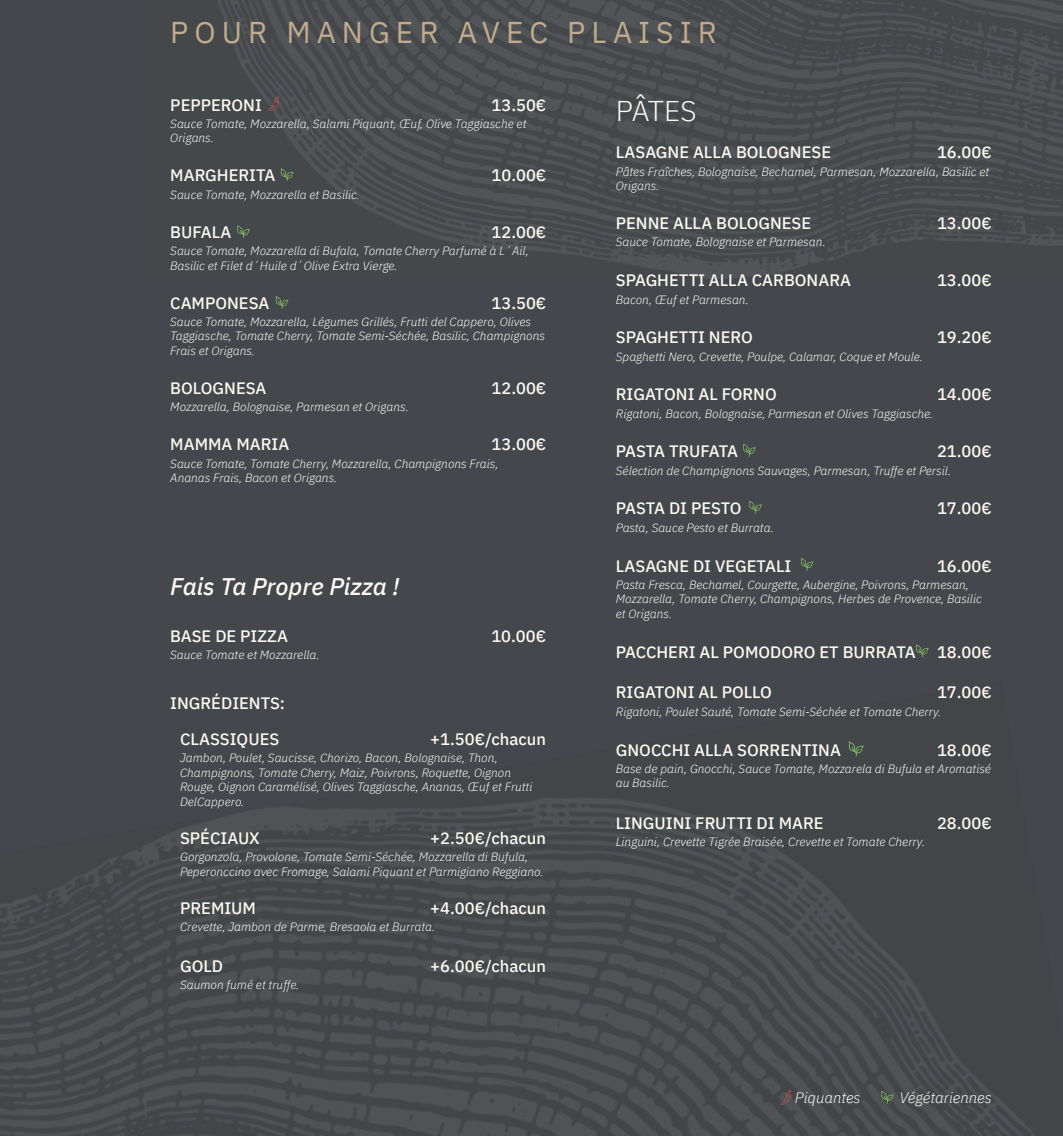
<style>
.page{position:relative;width:1063px;height:1136px;background:#fff}
.page>*{position:absolute;margin:0;border:0;box-sizing:border-box;transform-origin:0 0}
.t1{font:30px "IBM Plex Sans";letter-spacing:.2em;color:#c0ab8c}
.t2{font:300 28.5px "IBM Plex Sans";letter-spacing:-.02em;color:#fef9f1}
.t3{font:italic 500 24px "IBM Plex Sans";color:#fef9f1}
.t4{font:500 16.5px "IBM Plex Sans";color:#fef9f1}
.t5{font:500 16.5px "IBM Plex Sans";letter-spacing:-.035em;color:#fef9f1}
.t6{font:italic 300 15px "IBM Plex Sans";color:#fef9f1}
.t7{font:italic 300 12px/14.4px "IBM Plex Sans";color:#fef9f1}
</style>
<div class="page">
<div style="left:0;top:0;width:1063px;height:1135px;background:#44484c"></div>
<img style="left:432px;top:741px;width:549px;height:394px">
<img style="left:762px;top:1084px;width:271px;height:51px">
<img style="left:108px;top:807px;width:324px;height:328px">
<img style="left:0;top:868px;width:108px;height:267px">
<img style="left:217px;top:0;width:846px;height:278px">
<svg style="left:269px;top:96px;width:10px;height:15px"></svg>
<svg style="left:743px;top:444px;width:13px;height:12px"></svg>
<svg style="left:749px;top:501px;width:13px;height:12px"></svg>
<svg style="left:849px;top:741px;width:15px;height:15px"></svg>
<svg style="left:801px;top:558px;width:13px;height:12px"></svg>
<svg style="left:916px;top:644px;width:13px;height:13px"></svg>
<svg style="left:281px;top:168px;width:13px;height:13px"></svg>
<svg style="left:237px;top:225px;width:13px;height:13px"></svg>
<svg style="left:276px;top:296px;width:12px;height:13px"></svg>
<svg style="left:881px;top:1090px;width:13px;height:13px"></svg>
<svg style="left:780px;top:1090px;width:11px;height:14px"></svg>
<h1 class="t1" style="left:170px;top:9px;width:548px">POUR MANGER AVEC PLAISIR</h1>
<h3 class="t4" style="left:170px;top:92px;width:93px">PEPPERONI</h3>
<h3 class="t4" style="left:492px;top:92px;width:56px">13.50€</h3>
<p class="t7" style="left:170px;top:115px;width:358px">Sauce Tomate, Mozzarella, Salami Piquant, Œuf, Olive Taggiasche et<br>Origans.</p>
<h3 class="t4" style="left:170px;top:163px;width:107px">MARGHERITA</h3>
<h3 class="t4" style="left:492px;top:163px;width:56px">10.00€</h3>
<p class="t7" style="left:170px;top:186px;width:191px">Sauce Tomate, Mozzarella et Basilic.</p>
<h3 class="t4" style="left:170px;top:219px;width:63px">BUFALA</h3>
<h3 class="t4" style="left:492px;top:219px;width:56px">12.00€</h3>
<p class="t7" style="left:170px;top:243px;width:360px">Sauce Tomate, Mozzarella di Bufala, Tomate Cherry Parfumé à L´Ail,<br>Basilic et Filet d´Huile d´Olive Extra Vierge.</p>
<h3 class="t4" style="left:170px;top:290px;width:101px">CAMPONESA</h3>
<h3 class="t4" style="left:492px;top:290px;width:56px">13.50€</h3>
<p class="t7" style="left:170px;top:313px;width:376px">Sauce Tomate, Mozzarella, Légumes Grillés, Frutti del Cappero, Olives<br>Taggiasche, Tomate Cherry, Tomate Semi-Séchée, Basilic, Champignons<br>Frais et Origans.</p>
<h3 class="t4" style="left:170px;top:375px;width:98px">BOLOGNESA</h3>
<h3 class="t4" style="left:492px;top:375px;width:56px">12.00€</h3>
<p class="t7" style="left:170px;top:399px;width:240px">Mozzarella, Bolognaise, Parmesan et Origans.</p>
<h3 class="t4" style="left:170px;top:431px;width:120px">MAMMA MARIA</h3>
<h3 class="t4" style="left:492px;top:431px;width:56px">13.00€</h3>
<p class="t7" style="left:170px;top:455px;width:330px">Sauce Tomate, Tomate Cherry, Mozzarella, Champignons Frais,<br>Ananas Frais, Bacon et Origans.</p>
<h3 class="t3" style="left:170px;top:567px;width:231px">Fais Ta Propre Pizza !</h3>
<h3 class="t4" style="left:170px;top:623px;width:119px">BASE DE PIZZA</h3>
<h3 class="t4" style="left:491px;top:623px;width:56px">10.00€</h3>
<p class="t7" style="left:170px;top:647px;width:151px">Sauce Tomate et Mozzarella.</p>
<h3 class="t4" style="left:170px;top:690px;width:116px">INGRÉDIENTS:</h3>
<h3 class="t4" style="left:180px;top:726px;width:101px">CLASSIQUES</h3>
<h3 class="t4" style="left:430px;top:726px;width:117px">+1.50€/chacun</h3>
<p class="t7" style="left:180px;top:749px;width:354px">Jambon, Poulet, Saucisse, Chorizo, Bacon, Bolognaise, Thon, Champignons, Tomate Cherry, Maiz, Poivrons, Roquette, Oignon Rouge, Oignon Caramélisé, Olives Taggiasche, Ananas, Œuf et Frutti DelCappero.</p>
<h3 class="t4" style="left:180px;top:824px;width:81px">SPÉCIAUX</h3>
<h3 class="t4" style="left:430px;top:824px;width:117px">+2.50€/chacun</h3>
<p class="t7" style="left:180px;top:848px;width:365px">Gorgonzola, Provolone, Tomate Semi-Séchée, Mozzarella di Bufula,<br>Peperonccino avec Fromage, Salami Piquant et Parmigiano Reggiano.</p>
<h3 class="t4" style="left:180px;top:894px;width:77px">PREMIUM</h3>
<h3 class="t4" style="left:430px;top:894px;width:117px">+4.00€/chacun</h3>
<p class="t7" style="left:180px;top:918px;width:257px">Crevette, Jambon de Parme, Bresaola et Burrata.</p>
<h3 class="t4" style="left:180px;top:952px;width:45px">GOLD</h3>
<h3 class="t4" style="left:430px;top:952px;width:117px">+6.00€/chacun</h3>
<p class="t7" style="left:180px;top:976px;width:121px">Saumon fumé et truffe.</p>
<h2 class="t2" style="left:616px;top:89px;width:82px">PÂTES</h2>
<h3 class="t4" style="left:616px;top:139px;width:217px">LASAGNE ALLA BOLOGNESE</h3>
<h3 class="t4" style="left:937px;top:139px;width:56px">16.00€</h3>
<p class="t7" style="left:616px;top:163px;width:375px">Pâtes Fraîches, Bolognaise, Bechamel, Parmesan, Mozzarella, Basilic et<br>Origans.</p>
<h3 class="t4" style="left:616px;top:210px;width:197px">PENNE ALLA BOLOGNESE</h3>
<h3 class="t4" style="left:937px;top:210px;width:56px">13.00€</h3>
<p class="t7" style="left:616px;top:234px;width:211px">Sauce Tomate, Bolognaise et Parmesan.</p>
<h3 class="t4" style="left:616px;top:267px;width:237px">SPAGHETTI ALLA CARBONARA</h3>
<h3 class="t4" style="left:937px;top:267px;width:56px">13.00€</h3>
<p class="t7" style="left:616px;top:291px;width:135px">Bacon, Œuf et Parmesan.</p>
<h3 class="t4" style="left:616px;top:324px;width:139px">SPAGHETTI NERO</h3>
<h3 class="t4" style="left:937px;top:324px;width:56px">19.20€</h3>
<p class="t7" style="left:616px;top:348px;width:309px">Spaghetti Nero, Crevette, Poulpe, Calamar, Coque et Moule.</p>
<h3 class="t4" style="left:616px;top:381px;width:162px">RIGATONI AL FORNO</h3>
<h3 class="t4" style="left:937px;top:381px;width:56px">14.00€</h3>
<p class="t7" style="left:616px;top:405px;width:319px">Rigatoni, Bacon, Bolognaise, Parmesan et Olives Taggiasche.</p>
<h3 class="t5" style="left:616px;top:438px;width:124px">PASTA TRUFATA</h3>
<h3 class="t4" style="left:937px;top:438px;width:56px">21.00€</h3>
<p class="t7" style="left:616px;top:462px;width:337px">Sélection de Champignons Sauvages, Parmesan, Truffe et Persil.</p>
<h3 class="t4" style="left:616px;top:495px;width:127px">PASTA DI PESTO</h3>
<h3 class="t4" style="left:937px;top:495px;width:56px">17.00€</h3>
<p class="t7" style="left:616px;top:519px;width:160px">Pasta, Sauce Pesto et Burrata.</p>
<h3 class="t4" style="left:616px;top:552px;width:177px">LASAGNE DI VEGETALI</h3>
<h3 class="t4" style="left:937px;top:552px;width:56px">16.00€</h3>
<p class="t7" style="left:616px;top:576px;width:368px">Pasta Fresca, Bechamel, Courgette, Aubergine, Poivrons, Parmesan,<br>Mozzarella, Tomate Cherry, Champignons, Herbes de Provence, Basilic et Origans.</p>
<h3 class="t4" style="left:616px;top:639px;width:301px">PACCHERI AL POMODORO ET BURRATA</h3>
<h3 class="t4" style="left:937px;top:639px;width:56px">18.00€</h3>
<h3 class="t4" style="left:616px;top:679px;width:158px">RIGATONI AL POLLO</h3>
<h3 class="t4" style="left:937px;top:679px;width:56px">17.00€</h3>
<p class="t7" style="left:616px;top:703px;width:327px">Rigatoni, Poulet Sauté, Tomate Semi-Séchée et Tomate Cherry.</p>
<h3 class="t4" style="left:616px;top:736px;width:227px">GNOCCHI ALLA SORRENTINA</h3>
<h3 class="t4" style="left:937px;top:736px;width:56px">18.00€</h3>
<p class="t7" style="left:616px;top:760px;width:377px">Base de pain, Gnocchi, Sauce Tomate, Mozzarela di Bufula et Aromatisé au Basilic.</p>
<h3 class="t4" style="left:616px;top:809px;width:209px">LINGUINI FRUTTI DI MARE</h3>
<h3 class="t4" style="left:937px;top:809px;width:56px">28.00€</h3>
<p class="t7" style="left:616px;top:833px;width:311px">Linguini, Crevette Tigrée Braisée, Crevette et Tomate Cherry.</p>
<p class="t6" style="left:795px;top:1085px;width:67px">Piquantes</p>
<p class="t6" style="left:899px;top:1085px;width:94px">Végétariennes</p>
</div>
